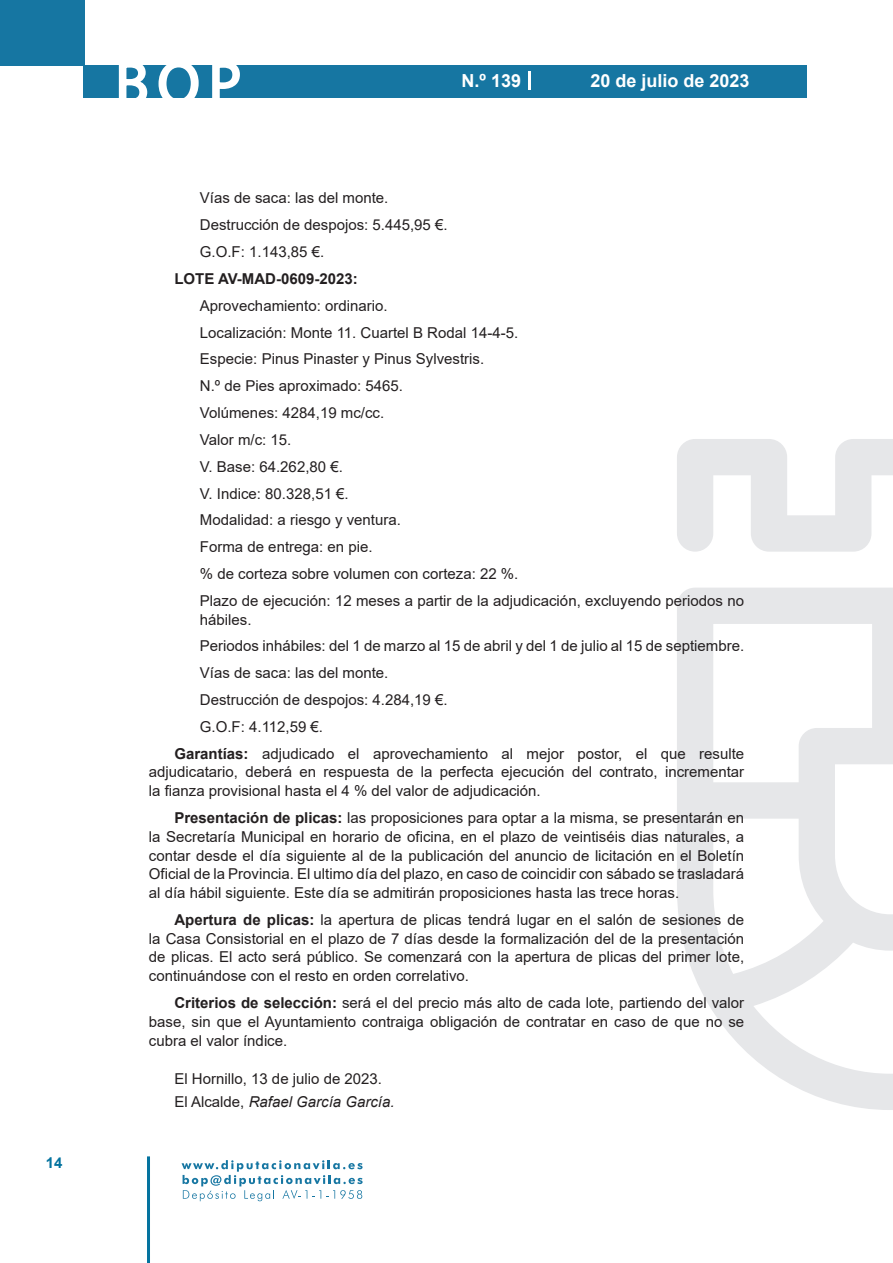
<style>
.page{position:relative;width:893px;height:1263px;background:#fff}
.page>*{position:absolute;margin:0;border:0;box-sizing:border-box;transform-origin:0 0}
.t1{font:500 61.5px "Avant Garde";color:#fff}
.t2{font:700 18px "Arial";color:#fff}
.texto_normal{font:15px/18.8px "Arial";color:#231f20;text-align:justify}
.firma{font:italic 15px "Arial";color:#231f20}
.fecha{font:15px "Arial";color:#231f20}
.texto_normal-2{font:700 15px "Arial";color:#231f20}
.t3{font:700 15px "Arial";color:#04739f}
.s1{font-weight:700}
.s2{font-style:normal}
</style>
<div class="page">
<div style="left:0;top:0;width:85px;height:65px;background:#1676a2"></div>
<div style="left:84px;top:65px;width:723px;height:33px;background:#1676a2"></div>
<svg style="left:118px;top:65px;width:30px;height:33px"></svg>
<svg style="left:158px;top:65px;width:41px;height:33px"></svg>
<svg style="left:212px;top:65px;width:28px;height:33px"></svg>
<svg style="left:182px;top:1160px;width:181px;height:41px"></svg>
<hr style="left:147px;top:1156px;width:3px;height:107px;background:#04739f">
<svg style="left:529px;top:71px;width:2px;height:19px"></svg>
<svg style="left:677px;top:439px;width:216px;height:671px"></svg>
<p class="t3" style="left:46px;top:1152px;width:18px">14</p>
<h1 class="t1" style="left:115px;top:46px;width:128px">BOP</h1>
<p class="t2" style="left:462px;top:68px;width:61px">N.º 139</p>
<p class="t2" style="left:590px;top:68px;width:161px">20 de julio de 2023</p>
<p class="texto_normal" style="left:200px;top:189px;width:190px">Vías de saca: las del monte.</p>
<p class="texto_normal" style="left:200px;top:215px;width:249px">Destrucción de despojos: 5.445,95 €.</p>
<p class="texto_normal" style="left:200px;top:242px;width:126px">G.O.F: 1.143,85 €.</p>
<p class="texto_normal-2" style="left:174px;top:268px;width:185px">LOTE AV-MAD-0609-2023:</p>
<p class="texto_normal" style="left:200px;top:296px;width:189px">Aprovechamiento: ordinario.</p>
<p class="texto_normal" style="left:200px;top:323px;width:320px">Localización: Monte 11. Cuartel B Rodal 14-4-5.</p>
<p class="texto_normal" style="left:200px;top:350px;width:286px">Especie: Pinus Pinaster y Pinus Sylvestris.</p>
<p class="texto_normal" style="left:200px;top:376px;width:205px">N.º de Pies aproximado: 5465.</p>
<p class="texto_normal" style="left:200px;top:403px;width:186px">Volúmenes: 4284,19 mc/cc.</p>
<p class="texto_normal" style="left:200px;top:430px;width:93px">Valor m/c: 15.</p>
<p class="texto_normal" style="left:200px;top:457px;width:144px">V. Base: 64.262,80 €.</p>
<p class="texto_normal" style="left:200px;top:484px;width:150px">V. Indice: 80.328,51 €.</p>
<p class="texto_normal" style="left:200px;top:511px;width:202px">Modalidad: a riesgo y ventura.</p>
<p class="texto_normal" style="left:200px;top:537px;width:174px">Forma de entrega: en pie.</p>
<p class="texto_normal" style="left:200px;top:564px;width:320px">% de corteza sobre volumen con corteza: 22 %.</p>
<p class="texto_normal" style="left:200px;top:591px;width:546px">Plazo de ejecución: 12 meses a partir de la adjudicación, excluyendo periodos no hábiles.</p>
<p class="texto_normal" style="left:200px;top:637px;width:546px">Periodos inhábiles: del 1 de marzo al 15 de abril y del 1 de julio al 15 de septiembre.</p>
<p class="texto_normal" style="left:200px;top:663px;width:190px">Vías de saca: las del monte.</p>
<p class="texto_normal" style="left:200px;top:690px;width:249px">Destrucción de despojos: 4.284,19 €.</p>
<p class="texto_normal" style="left:200px;top:717px;width:125px">G.O.F: 4.112,59 €.</p>
<p class="texto_normal" style="left:149px;top:744px;width:597px;text-indent:26px"><span class="s1">Garantías:</span> adjudicado el aprovechamiento al mejor postor, el que resulte adjudicatario, deberá en respuesta de la perfecta ejecución del contrato, incrementar la fianza provisional hasta el 4 % del valor de adjudicación.</p>
<p class="texto_normal" style="left:149px;top:808px;width:597px;text-indent:26px"><span class="s1">Presentación de plicas:</span> las proposiciones para optar a la misma, se presentarán en la Secretaría Municipal en horario de oficina, en el plazo de veintiséis dias naturales, a contar desde el día siguiente al de la publicación del anuncio de licitación en el Boletín Oficial de la Provincia. El ultimo día del plazo, en caso de coincidir con sábado se trasladará al día hábil siguiente. Este día se admitirán proposiciones hasta las trece horas.</p>
<p class="texto_normal" style="left:149px;top:910px;width:597px;text-indent:26px"><span class="s1">Apertura de plicas:</span> la apertura de plicas tendrá lugar en el salón de sesiones de la Casa Consistorial en el plazo de 7 días desde la formalización del de la presentación de plicas. El acto será público. Se comenzará con la apertura de plicas del primer lote, continuándose con el resto en orden correlativo.</p>
<p class="texto_normal" style="left:149px;top:993px;width:597px;text-indent:26px"><span class="s1">Criterios de selección:</span> será el del precio más alto de cada lote, partiendo del valor base, sin que el Ayuntamiento contraiga obligación de contratar en caso de que no se cubra el valor índice.</p>
<p class="fecha" style="left:174px;top:1069px;width:209px">El Hornillo, 13 de julio de 2023.</p>
<p class="firma" style="left:174px;top:1092px;width:222px"><span class="s2">El Alcalde,</span> Rafael García García.</p>
</div>
